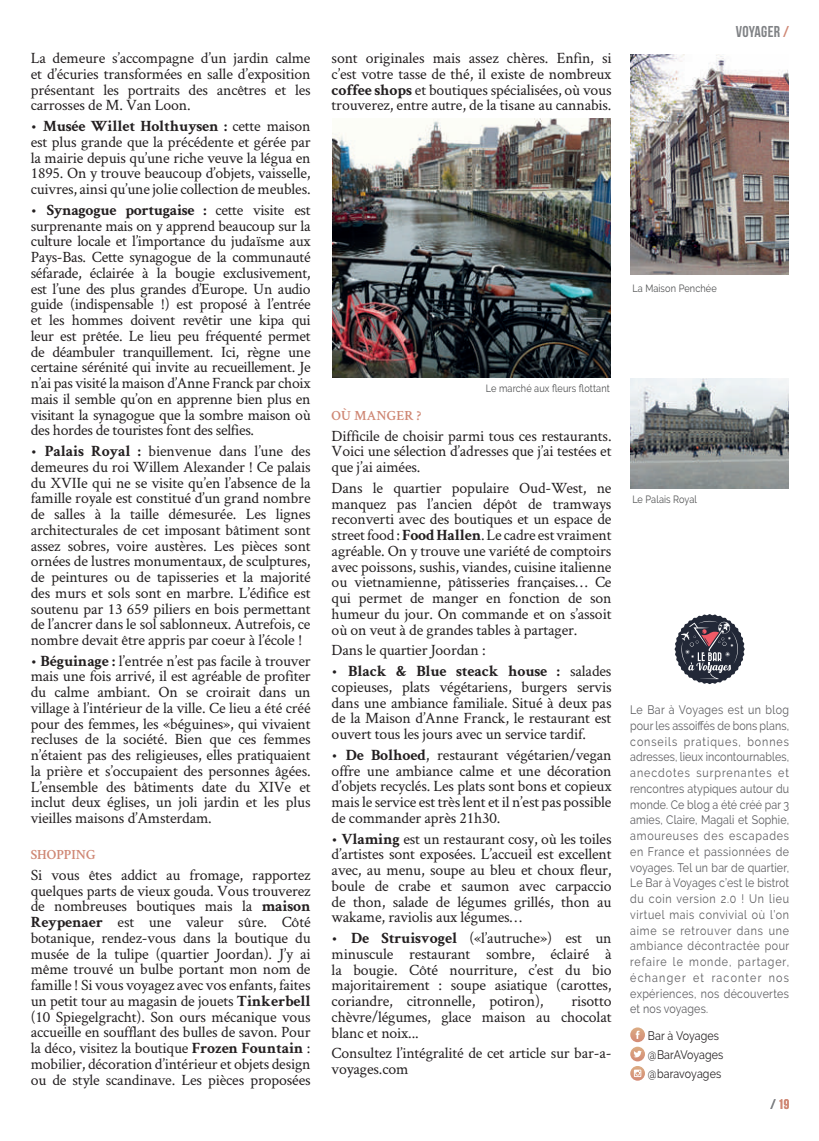
<style>
.page{position:relative;width:819px;height:1141px;background:#fff}
.page>*{position:absolute;margin:0;border:0;box-sizing:border-box;transform-origin:0 0}
.t1{font:15.75px/15.8px "Crimson Text";letter-spacing:-.01em;color:#231f20;text-align:justify}
.t2{font:15.75px "Bebas Neue";letter-spacing:.02em;color:#808285}
.t3{font:600 14px "Crimson Text";color:#cf8774}
.t4{font:14px "Bebas Neue";color:#cf8774}
.t5{font:12.25px/15.8px "Raleway";letter-spacing:.035em;color:#5c5c5f;text-align:justify;scale:.87 1}
.t6{font:12.25px/19.2px "Raleway";letter-spacing:.015em;color:#231f20;scale:.87 1}
.t7{font:10.5px "Raleway";letter-spacing:.015em;color:#4e4f50;scale:.87 1}
.s1{font-weight:700}
.s2{color:#cf8774}
.s3{color:#808285}
</style>
<div class="page">
<svg style="left:630px;top:1027px;width:15px;height:15px"></svg>
<svg style="left:635px;top:1031px;width:4px;height:8px"></svg>
<svg style="left:630px;top:1047px;width:15px;height:14px"></svg>
<svg style="left:633px;top:1051px;width:8px;height:7px"></svg>
<svg style="left:630px;top:1066px;width:15px;height:15px"></svg>
<svg style="left:634px;top:1070px;width:7px;height:7px"></svg>
<svg style="left:674px;top:614px;width:70px;height:70px"></svg>
<img style="left:630px;top:378px;width:158px;height:110px">
<img style="left:332px;top:118px;width:278px;height:260px">
<img style="left:630px;top:54px;width:158px;height:221px">
<p class="t1" style="left:31px;top:50px;width:281px">La demeure s’accompagne d’un jardin calme et d’écuries transformées en salle d’exposition présentant les portraits des ancêtres et les carrosses de M. Van Loon.</p>
<p class="t1" style="left:31px;top:118px;width:281px">• <span class="s1">Musée Willet Holthuysen :</span> cette maison est plus grande que la précédente et gérée par la mairie depuis qu’une riche veuve la légua en 1895. On y trouve beaucoup d’objets, vaisselle, cuivres, ainsi qu’une jolie collection de meubles.</p>
<p class="t1" style="left:31px;top:201px;width:281px">• <span class="s1">Synagogue portugaise :</span> cette visite est surprenante mais on y apprend beaucoup sur la culture locale et l’importance du judaïsme aux Pays-Bas. Cette synagogue de la communauté séfarade, éclairée à la bougie exclusivement, est l’une des plus grandes d’Europe. Un audio guide (indispensable !) est proposé à l’entrée et les hommes doivent revêtir une kipa qui leur est prêtée. Le lieu peu fréquenté permet de déambuler tranquillement. Ici, règne une certaine sérénité qui invite au recueillement. Je n’ai pas visité la maison d’Anne Franck par choix mais il semble qu’on en apprenne bien plus en visitant la synagogue que la sombre maison où des hordes de touristes font des selfies.</p>
<p class="t1" style="left:31px;top:443px;width:281px">• <span class="s1">Palais Royal :</span> bienvenue dans l’une des demeures du roi Willem Alexander ! Ce palais du XVIIe qui ne se visite qu’en l’absence de la famille royale est constitué d’un grand nombre de salles à la taille démesurée. Les lignes architecturales de cet imposant bâtiment sont assez sobres, voire austères. Les pièces sont ornées de lustres monumentaux, de sculptures, de peintures ou de tapisseries et la majorité des murs et sols sont en marbre. L’édifice est soutenu par 13 659 piliers en bois permettant de l’ancrer dans le sol sablonneux. Autrefois, ce nombre devait être appris par coeur à l’école !</p>
<p class="t1" style="left:31px;top:652px;width:281px">• <span class="s1">Béguinage :</span> l’entrée n’est pas facile à trouver mais une fois arrivé, il est agréable de profiter du calme ambiant. On se croirait dans un village à l’intérieur de la ville. Ce lieu a été créé pour des femmes, les «béguines», qui vivaient recluses de la société. Bien que ces femmes n’étaient pas des religieuses, elles pratiquaient la prière et s’occupaient des personnes âgées.<br>L’ensemble des bâtiments date du XIVe et inclut deux églises, un joli jardin et les plus vieilles maisons d’Amsterdam.</p>
<p class="t3" style="left:31px;top:845px;width:66px">SHOPPING</p>
<p class="t1" style="left:31px;top:866px;width:281px">Si vous êtes addict au fromage, rapportez quelques parts de vieux gouda. Vous trouverez de nombreuses boutiques mais la <span class="s1">maison Reypenaer</span> est une valeur sûre. Côté botanique, rendez-vous dans la boutique du musée de la tulipe (quartier Joordan). J’y ai même trouvé un bulbe portant mon nom de famille ! Si vous voyagez avec vos enfants, faites un petit tour au magasin de jouets <span class="s1">Tinkerbell </span>(10 Spiegelgracht). Son ours mécanique vous accueille en soufflant des bulles de savon. Pour la déco, visitez la boutique <span class="s1">Frozen Fountain</span> : mobilier, décoration d’intérieur et objets design ou de style scandinave. Les pièces proposées</p>
<p class="t1" style="left:331px;top:50px;width:281px">sont originales mais assez chères. Enfin, si c’est votre tasse de thé, il existe de nombreux <span class="s1">coffee shops</span> et boutiques spécialisées, où vous trouverez, entre autre, de la tisane au cannabis.</p>
<p class="t2" style="left:735px;top:23px;width:55px">VOYAGER <span class="s2">/</span></p>
<p class="t7" style="left:632px;top:282px;width:98px">La Maison Penchée</p>
<p class="t7" style="left:486px;top:382px;width:144px">Le marché aux fleurs flottant</p>
<p class="t3" style="left:331px;top:406px;width:91px">OÙ MANGER ?</p>
<p class="t1" style="left:331px;top:427px;width:281px">Difficile de choisir parmi tous ces restaurants.<br>Voici une sélection d’adresses que j’ai testées et que j’ai aimées.</p>
<p class="t1" style="left:331px;top:479px;width:281px">Dans le quartier populaire Oud-West, ne manquez pas l’ancien dépôt de tramways reconverti avec des boutiques et un espace de street food : <span class="s1">Food Hallen</span>. Le cadre est vraiment agréable. On y trouve une variété de comptoirs avec poissons, sushis, viandes, cuisine italienne ou vietnamienne, pâtisseries françaises… Ce qui permet de manger en fonction de son humeur du jour. On commande et on s’assoit où on veut à de grandes tables à partager.</p>
<p class="t1" style="left:331px;top:642px;width:155px">Dans le quartier Joordan :</p>
<p class="t1" style="left:331px;top:663px;width:281px">• <span class="s1">Black &amp; Blue steack house :</span> salades copieuses, plats végétariens, burgers servis dans une ambiance familiale. Situé à deux pas de la Maison d’Anne Franck, le restaurant est ouvert tous les jours avec un service tardif.</p>
<p class="t1" style="left:331px;top:746px;width:281px">• <span class="s1">De Bolhoed</span>, restaurant végétarien/vegan offre une ambiance calme et une décoration d’objets recyclés. Les plats sont bons et copieux mais le service est très lent et il n’est pas possible de commander après 21h30.</p>
<p class="t1" style="left:331px;top:830px;width:281px">• <span class="s1">Vlaming</span> est un restaurant cosy, où les toiles d’artistes sont exposées. L’accueil est excellent avec, au menu, soupe au bleu et choux fleur, boule de crabe et saumon avec carpaccio de thon, salade de légumes grillés, thon au wakame, raviolis aux légumes…</p>
<p class="t1" style="left:331px;top:930px;width:281px">• <span class="s1">De Struisvogel</span> («l’autruche») est un minuscule restaurant sombre, éclairé à la bougie. Côté nourriture, c’est du bio majoritairement : soupe asiatique (carottes, coriandre, citronnelle, potiron),</p>
<p class="t1" style="left:331px;top:993px;width:281px;text-indent:240px">risotto chèvre/légumes, glace maison au chocolat blanc et noix...</p>
<p class="t1" style="left:331px;top:1045px;width:281px">Consultez l’intégralité de cet article sur bar-a&shy;voyages.com</p>
<p class="t7" style="left:632px;top:493px;width:76px">Le Palais Royal</p>
<p class="t5" style="left:630px;top:702px;width:184px">Le Bar à Voyages est un blog pour les assoiffés de bons plans, conseils pratiques, bonnes adresses, lieux incontournables, anecdotes surprenantes et rencontres atypiques autour du monde. Ce blog a été créé par 3 amies, Claire, Magali et Sophie, amoureuses des escapades en France et passionnées de voyages. Tel un bar de quartier, Le Bar à Voyages c’est le bistrot du coin version 2.0 ! Un lieu virtuel mais convivial où l’on aime se retrouver dans une ambiance décontractée pour refaire le monde, partager, échanger et raconter nos expériences, nos découvertes et nos voyages.</p>
<p class="t6" style="left:648px;top:1026px;width:88px">Bar à Voyages @BarAVoyages @baravoyages</p>
<p class="t4" style="left:770px;top:1097px;width:20px"><span class="s3">/</span>19</p>
</div>
